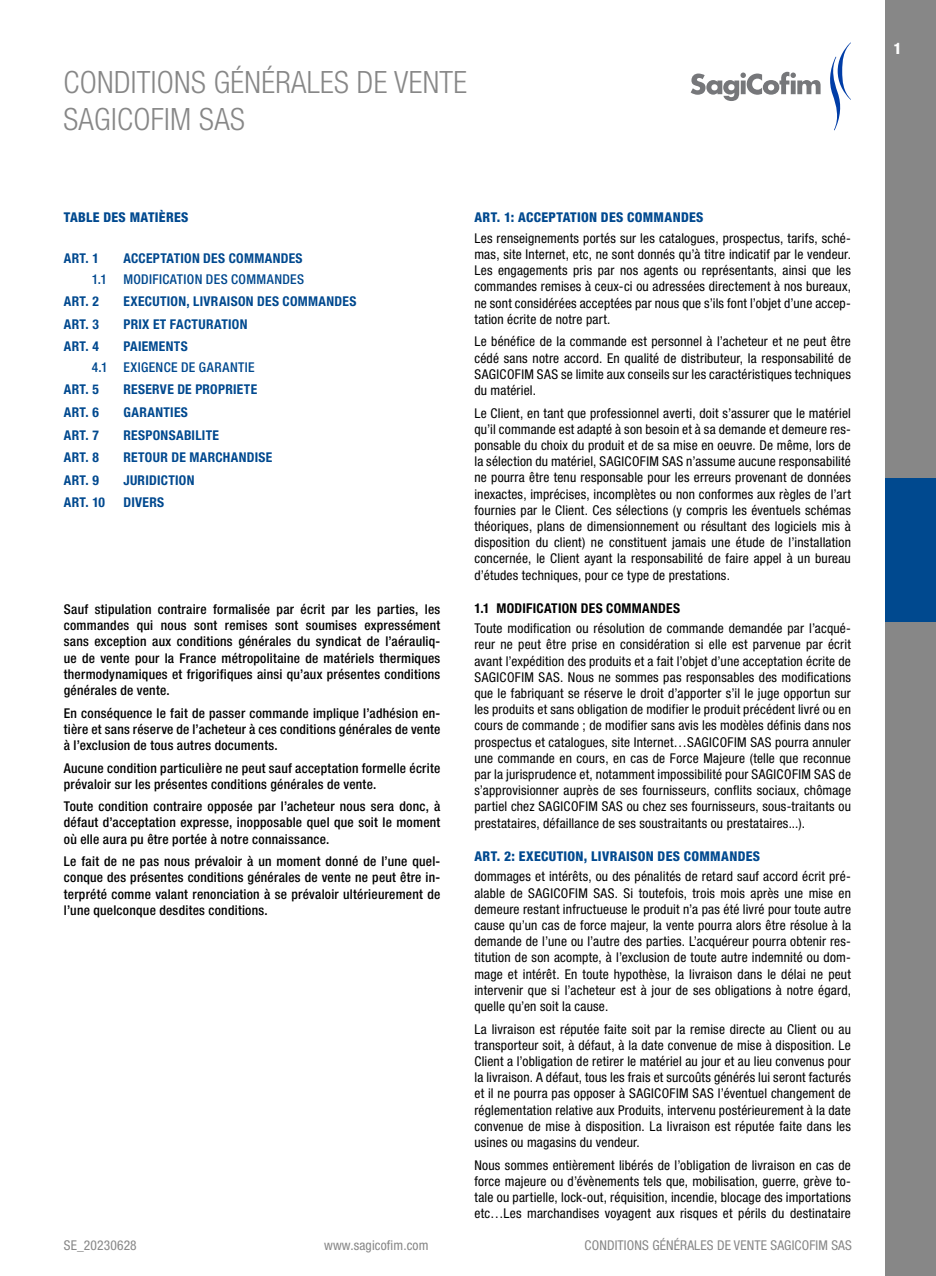
<style>
.page{position:relative;width:936px;height:1276px;background:#fff}
.page>*{position:absolute;margin:0;border:0;box-sizing:border-box;transform-origin:0 0}
.t1{font:300 condensed 30.75px/36.9px "Helvetica Neue LT Std";letter-spacing:.01em;color:#878787}
.t2{font:800 condensed 15.75px "Helvetica Neue LT Std";color:#fff}
.t3{font:condensed 13.5px/16.2px "Helvetica Neue LT Std";letter-spacing:.015em;color:#000;text-align:justify}
.t4{font:500 condensed 13.5px/16.2px "Helvetica Neue LT Std";letter-spacing:.02em;color:#000;text-align:justify}
.t5{font:700 condensed 13.5px "Helvetica Neue LT Std";letter-spacing:.025em;color:#00498f}
.t6{font:500 condensed 13.5px/20.4px "Helvetica Neue LT Std";letter-spacing:.025em;color:#00498f;text-align:right}
.t7{font:800 condensed 13.5px "Helvetica Neue LT Std";letter-spacing:.03em;color:#00498f}
.t8{font:condensed 13.5px "Helvetica Neue LT Std";letter-spacing:.01em;color:#878787}
.t9{font:700 condensed 13.5px "Helvetica Neue LT Std";letter-spacing:.02em;color:#000}
.s1{font-weight:700}
.s2{color:#fff}
</style>
<div class="page">
<div style="left:884px;top:0;width:51px;height:1276px;background:#878787"></div>
<div style="left:884px;top:478px;width:51px;height:144px;background:#00498f"></div>
<svg style="left:690px;top:72px;width:130px;height:29px"></svg>
<svg style="left:830px;top:43px;width:20px;height:87px"></svg>
<h1 class="t1" style="left:64px;top:64px;width:405px">CONDITIONS GÉNÉRALES DE VENTE<br>SAGICOFIM SAS</h1>
<p class="t7" style="left:64px;top:209px;width:126px">TABLE DES MATIÈRES</p>
<p class="t5" style="left:64px;top:250px;width:36px">ART. 1</p>
<p class="t6" style="left:64px;top:248px;width:242px"><span class="s1">ACCEPTATION DES COMMANDES<br></span><span class="s2">ART.</span> 1.1 MODIFICATION DES COMMANDES</p>
<p class="t5" style="left:64px;top:293px;width:36px">ART. 2</p>
<p class="t5" style="left:123px;top:293px;width:234px">EXECUTION, LIVRAISON DES COMMANDES</p>
<p class="t5" style="left:64px;top:316px;width:36px">ART. 3</p>
<p class="t5" style="left:123px;top:316px;width:126px">PRIX ET FACTURATION</p>
<p class="t5" style="left:64px;top:338px;width:36px">ART. 4</p>
<p class="t6" style="left:64px;top:336px;width:192px;text-align:center"><span class="s1">PAIEMENTS<br></span><span class="s2">ART.</span> 4.1 EXIGENCE DE GARANTIE</p>
<p class="t5" style="left:64px;top:381px;width:36px">ART. 5</p>
<p class="t5" style="left:123px;top:381px;width:135px">RESERVE DE PROPRIETE</p>
<p class="t5" style="left:64px;top:404px;width:36px">ART. 6</p>
<p class="t5" style="left:123px;top:404px;width:66px">GARANTIES</p>
<p class="t5" style="left:64px;top:427px;width:36px">ART. 7</p>
<p class="t5" style="left:123px;top:427px;width:97px">RESPONSABILITE</p>
<p class="t5" style="left:64px;top:449px;width:36px">ART. 8</p>
<p class="t5" style="left:123px;top:449px;width:150px">RETOUR DE MARCHANDISE</p>
<p class="t5" style="left:64px;top:472px;width:36px">ART. 9</p>
<p class="t5" style="left:123px;top:472px;width:72px">JURIDICTION</p>
<p class="t5" style="left:64px;top:494px;width:43px">ART. 10</p>
<p class="t5" style="left:123px;top:494px;width:42px">DIVERS</p>
<p class="t4" style="left:64px;top:601px;width:378px">Sauf stipulation contraire formalisée par écrit par les parties, les commandes qui nous sont remises sont soumises expressément sans exception aux conditions générales du syndicat de l’aérauliq&shy;ue de vente pour la France métropolitaine de matériels thermiques thermodynamiques et frigorifiques ainsi qu’aux présentes conditions générales de vente.</p>
<p class="t4" style="left:64px;top:704px;width:378px">En conséquence le fait de passer commande implique l’adhésion en&shy;tière et sans réserve de l’acheteur à ces conditions générales de vente à l’exclusion de tous autres documents.</p>
<p class="t4" style="left:64px;top:759px;width:378px">Aucune condition particulière ne peut sauf acceptation formelle écrite prévaloir sur les présentes conditions générales de vente.</p>
<p class="t4" style="left:64px;top:798px;width:378px">Toute condition contraire opposée par l’acheteur nous sera donc, à défaut d’acceptation expresse, inopposable quel que soit le moment où elle aura pu être portée à notre connaissance.</p>
<p class="t4" style="left:64px;top:853px;width:378px">Le fait de ne pas nous prévaloir à un moment donné de l’une quel&shy;conque des présentes conditions générales de vente ne peut être in&shy;terprété comme valant renonciation à se prévaloir ultérieurement de l’une quelconque desdites conditions.</p>
<p class="t7" style="left:474px;top:209px;width:230px">ART. 1: ACCEPTATION DES COMMANDES</p>
<p class="t3" style="left:474px;top:230px;width:378px">Les renseignements portés sur les catalogues, prospectus, tarifs, sché&shy;mas, site Internet, etc, ne sont donnés qu’à titre indicatif par le vendeur.<br>Les engagements pris par nos agents ou représentants, ainsi que les commandes remises à ceux-ci ou adressées directement à nos bureaux, ne sont considérées acceptées par nous que s’ils font l’objet d’une accep&shy;tation écrite de notre part.</p>
<p class="t3" style="left:474px;top:333px;width:378px">Le bénéfice de la commande est personnel à l’acheteur et ne peut être cédé sans notre accord. En qualité de distributeur, la responsabilité de SAGICOFIM SAS se limite aux conseils sur les caractéristiques techniques du matériel.</p>
<p class="t3" style="left:474px;top:404px;width:378px">Le Client, en tant que professionnel averti, doit s’assurer que le matériel qu’il commande est adapté à son besoin et à sa demande et demeure res&shy;ponsable du choix du produit et de sa mise en oeuvre. De même, lors de la sélection du matériel, SAGICOFIM SAS n’assume aucune responsabilité ne pourra être tenu responsable pour les erreurs provenant de données inexactes, imprécises, incomplètes ou non conformes aux règles de l’art fournies par le Client. Ces sélections (y compris les éventuels schémas théoriques, plans de dimensionnement ou résultant des logiciels mis à disposition du client) ne constituent jamais une étude de l’installation concernée, le Client ayant la responsabilité de faire appel à un bureau d’études techniques, pour ce type de prestations.</p>
<p class="t9" style="left:474px;top:600px;width:207px">1.1 MODIFICATION DES COMMANDES</p>
<p class="t3" style="left:474px;top:620px;width:378px">Toute modification ou résolution de commande demandée par l’acqué&shy;reur ne peut être prise en considération si elle est parvenue par écrit avant l’expédition des produits et a fait l’objet d’une acceptation écrite de SAGICOFIM SAS. Nous ne sommes pas responsables des modifications que le fabriquant se réserve le droit d’apporter s’il le juge opportun sur les produits et sans obligation de modifier le produit précédent livré ou en cours de commande ; de modifier sans avis les modèles définis dans nos prospectus et catalogues, site Internet…SAGICOFIM SAS pourra annuler une commande en cours, en cas de Force Majeure (telle que reconnue par la jurisprudence et, notamment impossibilité pour SAGICOFIM SAS de s’approvisionner auprès de ses fournisseurs, conflits sociaux, chômage partiel chez SAGICOFIM SAS ou chez ses fournisseurs, sous-traitants ou prestataires, défaillance de ses soustraitants ou prestataires...).</p>
<p class="t7" style="left:474px;top:847px;width:287px">ART. 2: EXECUTION, LIVRAISON DES COMMANDES</p>
<p class="t3" style="left:474px;top:868px;width:378px">dommages et intérêts, ou des pénalités de retard sauf accord écrit pré&shy;alable de SAGICOFIM SAS. Si toutefois, trois mois après une mise en demeure restant infructueuse le produit n’a pas été livré pour toute autre cause qu’un cas de force majeur, la vente pourra alors être résolue à la demande de l’une ou l’autre des parties. L’acquéreur pourra obtenir res&shy;titution de son acompte, à l’exclusion de toute autre indemnité ou dom&shy;mage et intérêt. En toute hypothèse, la livraison dans le délai ne peut intervenir que si l’acheteur est à jour de ses obligations à notre égard, quelle qu’en soit la cause.</p>
<p class="t3" style="left:474px;top:1020px;width:378px">La livraison est réputée faite soit par la remise directe au Client ou au transporteur soit, à défaut, à la date convenue de mise à disposition. Le Client a l’obligation de retirer le matériel au jour et au lieu convenus pour la livraison. A défaut, tous les frais et surcoûts générés lui seront facturés et il ne pourra pas opposer à SAGICOFIM SAS l’éventuel changement de réglementation relative aux Produits, intervenu postérieurement à la date convenue de mise à disposition. La livraison est réputée faite dans les usines ou magasins du vendeur.</p>
<p class="t3" style="left:474px;top:1156px;width:378px">Nous sommes entièrement libérés de l’obligation de livraison en cas de force majeure ou d’évènements tels que, mobilisation, guerre, grève to&shy;tale ou partielle, lock-out, réquisition, incendie, blocage des importations etc…Les marchandises voyagent aux risques et périls du destinataire</p>
<p class="t8" style="left:64px;top:1237px;width:74px">SE_20230628</p>
<p class="t8" style="left:584px;top:1237px;width:269px">CONDITIONS GÉNÉRALES DE VENTE SAGICOFIM SAS</p>
<p class="t8" style="left:324px;top:1237px;width:106px">www.sagicofim.com</p>
<p class="t2" style="left:893px;top:38px;width:10px">1</p>
</div>
